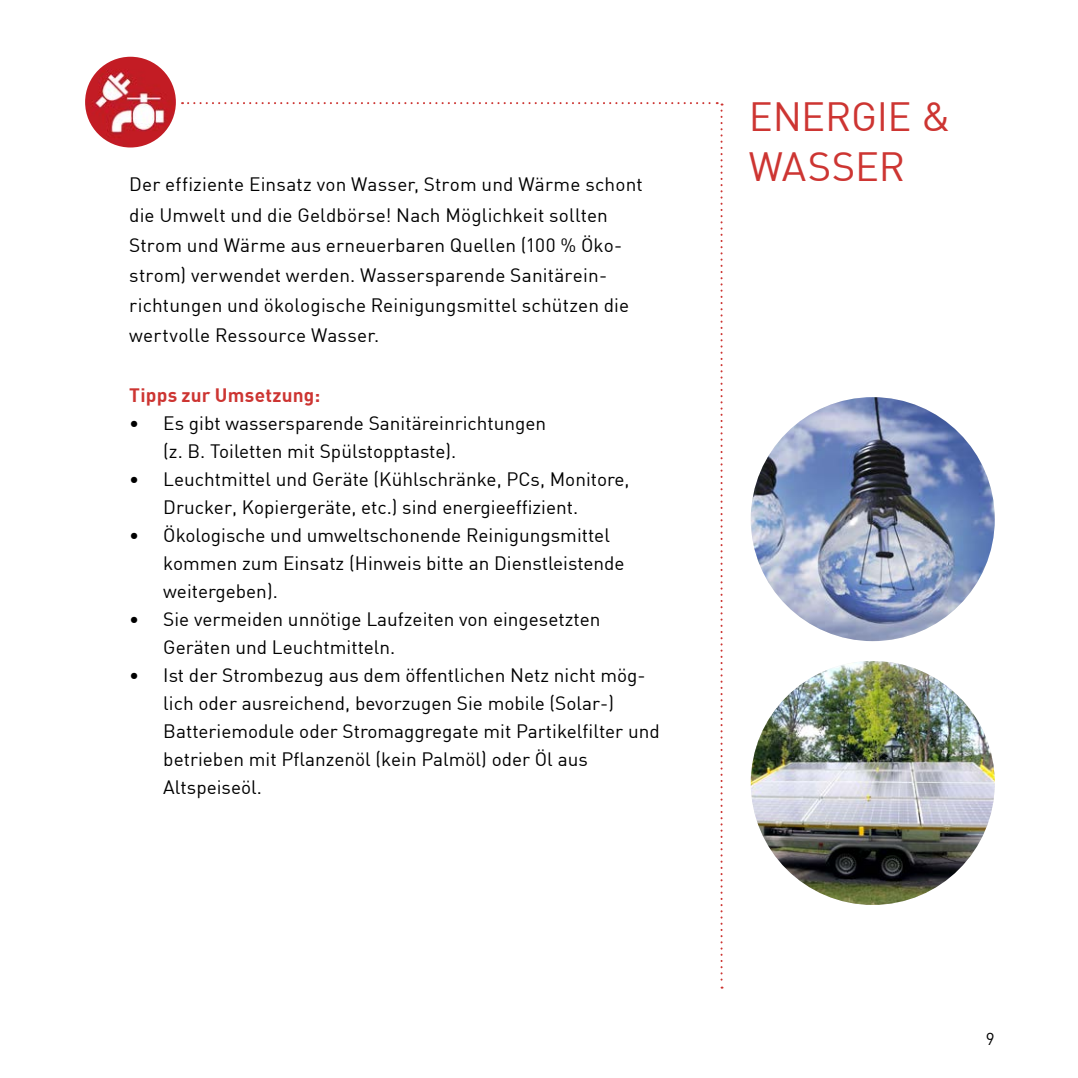
<style>
.page{position:relative;width:1078px;height:1078px;background:#fff}
.page>*{position:absolute;margin:0;border:0;box-sizing:border-box;transform-origin:0 0}
.Fließtext_U1{font:40px "DIN";letter-spacing:-.005em;color:#cd3532}
.Fließtext_p{font:19px/28px "DIN";color:#000}
.Fließtext_U2{font:700 19px "DIN";letter-spacing:.015em;color:#cd3532}
.t1{font:17px "DIN";color:#000}
</style>
<div class="page">
<img style="left:750px;top:397px;width:244px;height:244px;border-radius:122px">
<img style="left:750px;top:660px;width:244px;height:244px;border-radius:122px">
<img style="left:85px;top:57px;width:91px;height:90px;border-radius:45px">
<p class="Fließtext_p" style="left:129px;top:170px;width:515px">Der effiziente Einsatz von Wasser, Strom und Wärme schont</p>
<p class="Fließtext_p" style="left:129px;top:199px;width:501px;line-height:30px">die Umwelt und die Geldbörse! Nach Möglichkeit sollten Strom und Wärme aus erneuerbaren Quellen (100 % Öko&shy;strom) verwendet werden. Wassersparende Sanitärein&shy;richtungen und ökologische Reinigungsmittel schützen die wertvolle Ressource Wasser.</p>
<h2 class="Fließtext_U2" style="left:129px;top:382px;width:193px">Tipps zur Umsetzung:</h2>
<p class="Fließtext_p" style="left:163px;top:408px;width:384px;text-indent:-34px">• Es gibt wassersparende Sanitäreinrichtungen (z. B. Toiletten mit Spülstopptaste).</p>
<p class="Fließtext_p" style="left:163px;top:464px;width:467px;text-indent:-34px">• Leuchtmittel und Geräte (Kühlschränke, PCs, Monitore,<br>Drucker, Kopiergeräte, etc.) sind energieeffizient.</p>
<p class="Fließtext_p" style="left:163px;top:520px;width:463px;text-indent:-34px">• Ökologische und umweltschonende Reinigungsmittel kommen zum Einsatz (Hinweis bitte an Dienstleistende weitergeben).</p>
<p class="Fließtext_p" style="left:163px;top:604px;width:438px;text-indent:-34px">• Sie vermeiden unnötige Laufzeiten von eingesetzten<br>Geräten und Leuchtmitteln.</p>
<p class="Fließtext_p" style="left:163px;top:660px;width:498px;text-indent:-34px">• Ist der Strombezug aus dem öffentlichen Netz nicht mög&shy;lich oder ausreichend, bevorzugen Sie mobile (Solar-)<br>Batteriemodule oder Stromaggregate mit Partikelfilter und betrieben mit Pflanzenöl (kein Palmöl) oder Öl aus Altspeiseöl.</p>
<h1 class="Fließtext_U1" style="left:748px;top:91px;width:203px">ENERGIE &amp;</h1>
<h1 class="Fließtext_U1" style="left:748px;top:141px;width:158px">WASSER</h1>
<p class="t1" style="left:985px;top:1027px;width:10px">9</p>
</div>
